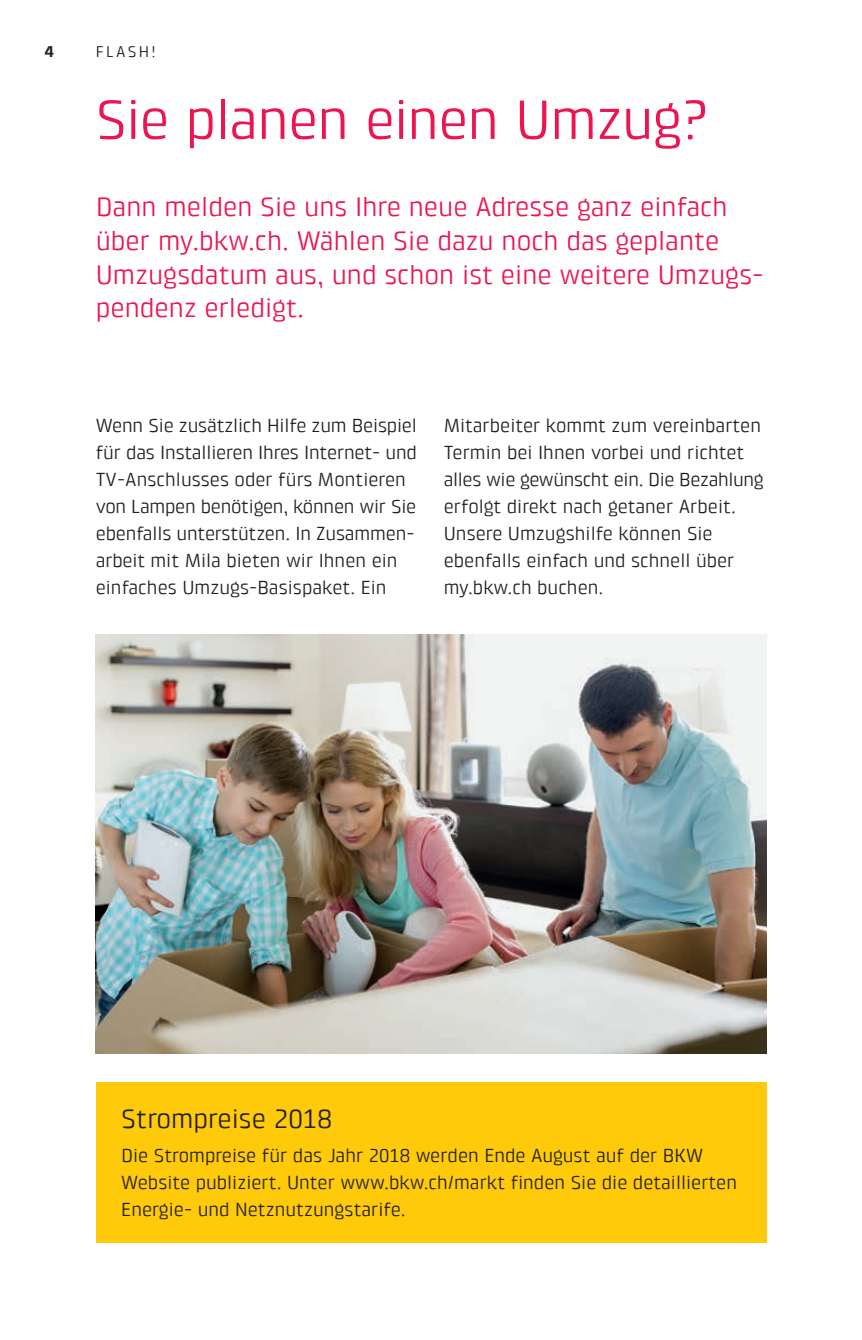
<style>
.page{position:relative;width:862px;height:1340px;background:#fff}
.page>*{position:absolute;margin:0;border:0;box-sizing:border-box;transform-origin:0 0}
.BKW_Headline_25_27pt{font:56.25px "Klint Pro";letter-spacing:-.015em;color:#ed1450}
.BKW_Intro_12_15pt_Re{font:27px/33.8px "Klint Pro";color:#ed1450}
.BKW_Subheadline_1_12{font:27px "Klint Pro";color:#231f20}
.BKW_Copy_8_5_12pt_Re{font:19.12px/27px "Klint Pro";color:#231f20}
.BKW_Page_Header_7_9p{font:15.75px "Klint Pro";letter-spacing:.15em;color:#231f20}
.BKW_Pagina_7_9pt_Bol{font:700 15.75px "Klint Pro";color:#231f20}
</style>
<div class="page">
<div style="left:96px;top:1081px;width:669px;height:161px;background:#feca0a"></div>
<img style="left:96px;top:635px;width:669px;height:418px">
<p class="BKW_Pagina_7_9pt_Bol" style="left:45px;top:43px;width:10px">4</p>
<p class="BKW_Page_Header_7_9p" style="left:96px;top:43px;width:61px">FLASH!</p>
<p class="BKW_Headline_25_27pt" style="left:96px;top:88px;width:611px">Sie planen einen Umzug?</p>
<p class="BKW_Intro_12_15pt_Re" style="left:96px;top:190px;width:669px">Dann melden Sie uns Ihre neue Adresse ganz einfach über my.bkw.ch. Wählen Sie dazu noch das geplante Umzugsdatum aus, und schon ist eine weitere Umzugs&shy;pendenz erledigt.</p>
<p class="BKW_Copy_8_5_12pt_Re" style="left:96px;top:412px;width:322px">Wenn Sie zusätzlich Hilfe zum Beispiel für das Installieren Ihres Internet- und TV-Anschlusses oder fürs Montieren von Lampen benötigen, können wir Sie ebenfalls unterstützen. In Zusammen&shy;arbeit mit Mila bieten wir Ihnen ein einfaches Umzugs-Basispaket. Ein</p>
<p class="BKW_Copy_8_5_12pt_Re" style="left:443px;top:412px;width:321px">Mitarbeiter kommt zum vereinbarten Termin bei Ihnen vorbei und richtet alles wie gewünscht ein. Die Bezahlung erfolgt direkt nach getaner Arbeit.<br>Unsere Umzugshilfe können Sie ebenfalls einfach und schnell über my.bkw.ch buchen.</p>
<p class="BKW_Subheadline_1_12" style="left:121px;top:1103px;width:212px">Strompreise 2018</p>
<p class="BKW_Copy_8_5_12pt_Re" style="left:121px;top:1141px;width:617px">Die Strompreise für das Jahr 2018 werden Ende August auf der BKW<br>Website publiziert. Unter www.bkw.ch/markt finden Sie die detaillierten<br>Energie- und Netznutzungstarife.</p>
</div>
